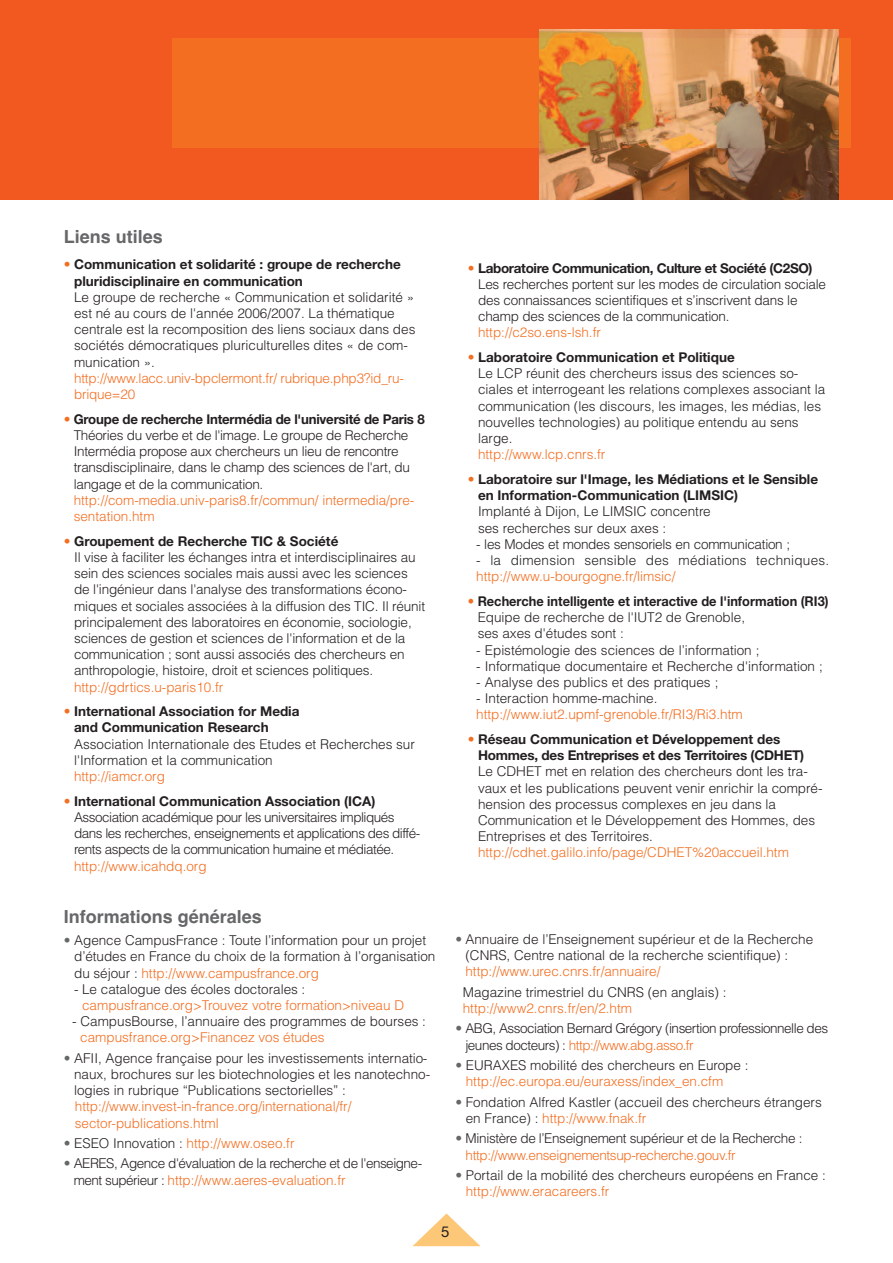
<style>
.page{position:relative;width:893px;height:1263px;background:#fff}
.page>*{position:absolute;margin:0;border:0;box-sizing:border-box;transform-origin:0 0}
.t1{font:700 18px "Helvetica";color:#666768}
.t2{font:15px "Helvetica Neue";color:#231f20}
.t3{font:300 13.5px/16.2px "Helvetica";color:#231f20}
.t4{font:300 13.5px/16.2px "Helvetica";color:#f36e21}
.t5{font:700 13.5px/16.2px "Helvetica Neue";color:#231f20}
.t6{font:300 13.5px/16.2px "Helvetica";letter-spacing:-.035em;color:#231f20}
.t7{font:300 13.5px/16.2px "Helvetica";letter-spacing:-.02em;color:#231f20}
.t8{font:300 13.5px/16.2px "Helvetica";letter-spacing:-.025em;color:#231f20}
.t9{font:700 13.5px "Helvetica Neue";color:#231f20;scale:.95 1}
.t10{font:700 13.5px "Helvetica Neue";letter-spacing:-.025em;color:#231f20}
.t11{font:300 13.5px "Helvetica";letter-spacing:.02em;color:#231f20}
.s1{font-family:"Helvetica";font-weight:300;color:#f36e21}
.s2{color:#666768}
.s3{color:#f36e21}
.s4{color:#231f20}
</style>
<div class="page">
<div style="left:0;top:0;width:893px;height:200px;background:#f15921"></div>
<div style="left:172px;top:38px;width:678px;height:110px;background:#f36e21"></div>
<svg style="left:413px;top:1213px;width:67px;height:33px"></svg>
<img style="left:539px;top:30px;width:300px;height:170px">
<h1 class="t1" style="left:64px;top:227px;width:101px">Liens utiles</h1>
<p class="t5" style="left:74px;top:258px;width:328px;text-indent:-10px"><span class="s1">•</span> Communication et solidarité : groupe de recherche pluridisciplinaire en communication</p>
<p class="t3" style="left:74px;top:290px;width:343px">Le groupe de recherche « Communication et solidarité » est né au cours de l'année 2006/2007. La thématique centrale est la recomposition des liens sociaux dans des sociétés démocratiques pluriculturelles dites « de com&shy;munication ».</p>
<p class="t4" style="left:74px;top:371px;width:331px">http://www.lacc.univ-bpclermont.fr/ rubrique.php3?id_ru&shy;brique=20</p>
<p class="t5" style="left:64px;top:412px;width:362px"><span class="s1">•</span> Groupe de recherche Intermédia de l'université de Paris 8</p>
<p class="t7" style="left:74px;top:428px;width:338px">Théories du verbe et de l'image. Le groupe de Recherche Intermédia propose aux chercheurs un lieu de rencontre transdisciplinaire, dans le champ des sciences de l'art, du langage et de la communication.</p>
<p class="t4" style="left:74px;top:493px;width:342px">http://com-media.univ-paris8.fr/commun/ intermedia/pre&shy;sentation.htm</p>
<p class="t5" style="left:64px;top:534px;width:276px"><span class="s1">•</span> Groupement de Recherche TIC &amp; Société</p>
<p class="t3" style="left:74px;top:550px;width:353px">Il vise à faciliter les échanges intra et interdisciplinaires au sein des sciences sociales mais aussi avec les sciences de l'ingénieur dans l'analyse des transformations écono&shy;miques et sociales associées à la diffusion des TIC. Il réunit principalement des laboratoires en économie, sociologie, sciences de gestion et sciences de l'information et de la communication ; sont aussi associés des chercheurs en anthropologie, histoire, droit et sciences politiques.</p>
<p class="t4" style="left:74px;top:680px;width:151px">http://gdrtics.u-paris10.fr</p>
<p class="t5" style="left:74px;top:704px;width:227px;text-indent:-10px"><span class="s1">•</span> International Association for Media and Communication Research</p>
<p class="t3" style="left:74px;top:737px;width:342px">Association Internationale des Etudes et Recherches sur l'Information et la communication</p>
<p class="t4" style="left:74px;top:769px;width:92px">http://iamcr.org</p>
<p class="t5" style="left:64px;top:794px;width:313px"><span class="s1">•</span> International Communication Association (ICA)</p>
<p class="t6" style="left:74px;top:810px;width:348px">Association académique pour les universitaires impliqués dans les recherches, enseignements et applications des diffé&shy;rents aspects de la communication humaine et médiatée.</p>
<p class="t4" style="left:74px;top:859px;width:134px">http://www.icahdq.org</p>
<h1 class="t1" style="left:64px;top:907px;width:200px">Informations générales</h1>
<p class="t3" style="left:74px;top:933px;width:363px;text-indent:-10px"><span class="s2">•</span> Agence CampusFrance : Toute l’information pour un projet d’études en France du choix de la formation à l’organisation du séjour : <span class="s3">http://www.campusfrance.org</span></p>
<p class="t3" style="left:74px;top:982px;width:233px">- Le catalogue des écoles doctorales :</p>
<p class="t4" style="left:82px;top:998px;width:323px">campusfrance.org&gt;Trouvez votre formation&gt;niveau D</p>
<p class="t3" style="left:72px;top:1014px;width:355px">- CampusBourse, l’annuaire des programmes de bourses :</p>
<p class="t4" style="left:80px;top:1031px;width:246px">campusfrance.org&gt;Financez vos études</p>
<p class="t3" style="left:74px;top:1051px;width:358px;text-indent:-10px"><span class="s2">•</span> AFII, Agence française pour les investissements internatio&shy;naux, brochures sur les biotechnologies et les nanotechno&shy;logies in rubrique “Publications sectorielles” :</p>
<p class="t4" style="left:75px;top:1100px;width:278px">http://www.invest-in-france.org/international/fr/ sector-publications.html</p>
<p class="t4" style="left:64px;top:1136px;width:232px"><span class="s2">•</span> <span class="s4">ESEO Innovation :</span> http://www.oseo.fr</p>
<p class="t6" style="left:74px;top:1157px;width:350px;text-indent:-10px"><span class="s2">•</span> AERES, Agence d'évaluation de la recherche et de l'enseigne&shy;ment supérieur : <span class="s3">http://www.aeres-evaluation.fr</span></p>
<p class="t10" style="left:468px;top:263px;width:346px"><span class="s1">•</span> Laboratoire Communication, Culture et Société (C2SO)</p>
<p class="t3" style="left:478px;top:277px;width:350px">Les recherches portent sur les modes de circulation sociale des connaissances scientifiques et s’inscrivent dans le champ des sciences de la communication.</p>
<p class="t4" style="left:478px;top:326px;width:124px">http://c2so.ens-lsh.fr</p>
<p class="t5" style="left:468px;top:350px;width:268px"><span class="s1">•</span> Laboratoire Communication et Politique</p>
<p class="t3" style="left:478px;top:367px;width:349px">Le LCP réunit des chercheurs issus des sciences so&shy;ciales et interrogeant les relations complexes associant la communication (les discours, les images, les médias, les nouvelles technologies) au politique entendu au sens large.</p>
<p class="t4" style="left:478px;top:448px;width:129px">http://www.lcp.cnrs.fr</p>
<p class="t5" style="left:478px;top:472px;width:342px;text-indent:-10px"><span class="s1">•</span> Laboratoire sur l'Image, les Médiations et le Sensible en Information-Communication (LIMSIC)</p>
<p class="t3" style="left:478px;top:505px;width:234px">Implanté à Dijon, Le LIMSIC concentre ses recherches sur deux axes :</p>
<p class="t7" style="left:476px;top:537px;width:315px">- les Modes et mondes sensoriels en communication ;</p>
<p class="t11" style="left:476px;top:555px;width:354px">- la dimension sensible des médiations techniques.</p>
<p class="t4" style="left:476px;top:570px;width:201px">http://www.u-bourgogne.fr/limsic/</p>
<p class="t9" style="left:468px;top:596px;width:381px"><span class="s1">•</span> Recherche intelligente et interactive de l'information (RI3)</p>
<p class="t3" style="left:478px;top:610px;width:269px">Equipe de recherche de l'IUT2 de Grenoble, ses axes d'études sont :</p>
<p class="t3" style="left:476px;top:643px;width:285px">- Epistémologie des sciences de l’information ;</p>
<p class="t3" style="left:476px;top:659px;width:348px">- Informatique documentaire et Recherche d'information ;</p>
<p class="t3" style="left:476px;top:675px;width:244px">- Analyse des publics et des pratiques ;</p>
<p class="t3" style="left:476px;top:691px;width:183px">- Interaction homme-machine.</p>
<p class="t4" style="left:476px;top:708px;width:268px">http://www.iut2.upmf-grenoble.fr/RI3/Ri3.htm</p>
<p class="t5" style="left:478px;top:732px;width:328px;text-indent:-10px"><span class="s1">•</span> Réseau Communication et Développement des<br>Hommes, des Entreprises et des Territoires (CDHET)</p>
<p class="t3" style="left:478px;top:765px;width:346px">Le CDHET met en relation des chercheurs dont les tra&shy;vaux et les publications peuvent venir enrichir la compré&shy;hension des processus complexes en jeu dans la Communication et le Développement des Hommes, des Entreprises et des Territoires.</p>
<p class="t4" style="left:478px;top:846px;width:312px">http://cdhet.galilo.info/page/CDHET%20accueil.htm</p>
<p class="t3" style="left:465px;top:932px;width:349px;text-indent:-10px"><span class="s2">•</span> Annuaire de l’Enseignement supérieur et de la Recherche (CNRS, Centre national de la recherche scientifique) :</p>
<p class="t4" style="left:465px;top:965px;width:196px">http://www.urec.cnrs.fr/annuaire/</p>
<p class="t3" style="left:463px;top:985px;width:265px">Magazine trimestriel du CNRS (en anglais) :</p>
<p class="t4" style="left:463px;top:1001px;width:171px">http://www2.cnrs.fr/en/2.htm</p>
<p class="t6" style="left:465px;top:1022px;width:364px;text-indent:-10px"><span class="s2">•</span> ABG, Association Bernard Grégory (insertion professionnelle des jeunes docteurs) : <span class="s3">http://www.abg.asso.fr</span></p>
<p class="t4" style="left:466px;top:1058px;width:284px;text-indent:-10px"><span class="s2">•</span> <span class="s4">EURAXES mobilité des chercheurs en Europe : </span>http://ec.europa.eu/euraxess/index_en.cfm</p>
<p class="t3" style="left:466px;top:1095px;width:358px;text-indent:-10px"><span class="s2">•</span> Fondation Alfred Kastler (accueil des chercheurs étrangers en France) : <span class="s3">http://www.fnak.fr</span></p>
<p class="t8" style="left:466px;top:1132px;width:338px;text-indent:-10px"><span class="s2">•</span> Ministère de l’Enseignement supérieur et de la Recherche : <span class="s3">http://www.enseignementsup-recherche.gouv.fr</span></p>
<p class="t3" style="left:466px;top:1168px;width:361px;text-indent:-10px"><span class="s2">•</span> Portail de la mobilité des chercheurs européens en France : <span class="s3">http://www.eracareers.fr</span></p>
<p class="t2" style="left:441px;top:1226px;width:10px">5</p>
</div>
